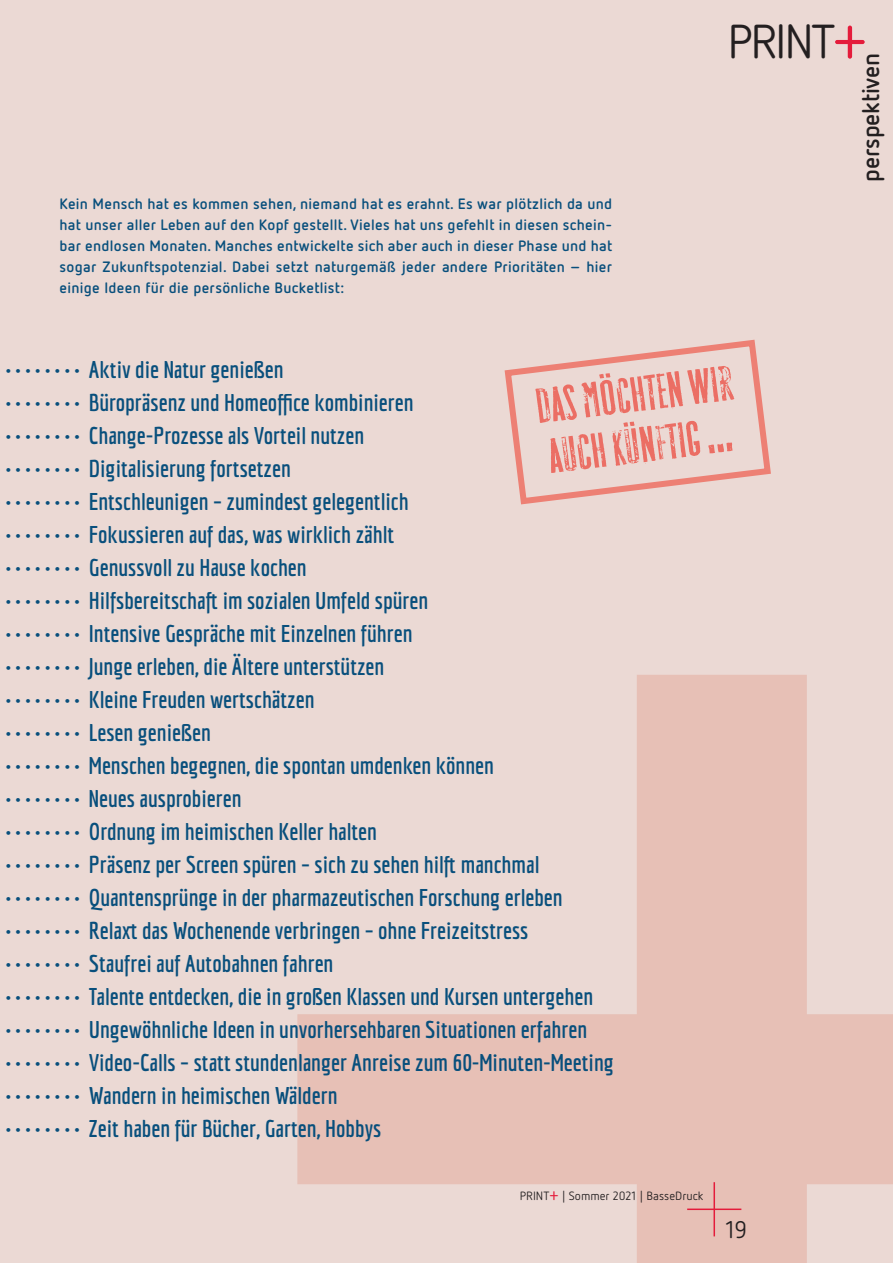
<style>
.page{position:relative;width:893px;height:1263px;background:#ebd9d4}
.page>*{position:absolute;margin:0;border:0;box-sizing:border-box;transform-origin:0 0}
.t1{font:54px/51px "Roadkill";color:#eb6e64}
.t2{font:47.55px "Netto OT";letter-spacing:-.05em;color:#231f20}
.t3{font:700 24px "Netto OT";letter-spacing:-.01em;color:#231f20}
.t4{font:24px "Netto OT";color:#231f20}
.t5{font:700 23.7px "Economica";color:#084f7c}
.t6{font:700 15px/21px "Netto OT";letter-spacing:.02em;color:#084f7c;text-align:justify}
.t7{font:12px "Netto OT";color:#231f20}
.s1{font-size:63.6px;color:#e41c3b}
.s2{font-size:17.25px;color:#e41c3b}
</style>
<div class="page">
<svg style="left:297px;top:675px;width:596px;height:588px"></svg>
<svg style="left:504px;top:339px;width:267px;height:166px"></svg>
<hr style="left:713px;top:1182px;width:2px;height:54px;background:#e41c3b">
<hr style="left:687px;top:1208px;width:54px;height:2px;background:#e41c3b">
<p class="t6" style="left:60px;top:193px;width:554px">Kein Mensch hat es kommen sehen, niemand hat es erahnt. Es war plötzlich da und hat unser aller Leben auf den Kopf gestellt. Vieles hat uns gefehlt in diesen schein&shy;bar endlosen Monaten. Manches entwickelte sich aber auch in dieser Phase und hat sogar Zukunftspotenzial. Dabei setzt naturgemäß jeder andere Prioritäten – hier einige Ideen für die persönliche Bucketlist:</p>
<h2 class="t2" style="left:727px;top:12px;width:141px">PRINT<span class="s1">+</span></h2>
<p class="t3" style="left:855px;top:182px;width:130px;rotate:-90deg">perspektiven</p>
<p class="t5" style="left:6px;top:355px;width:279px">• • • • • • • • Aktiv die Natur genießen</p>
<p class="t5" style="left:6px;top:388px;width:409px">• • • • • • • • Büropräsenz und Homeoffice kombinieren</p>
<p class="t5" style="left:6px;top:421px;width:360px">• • • • • • • • Change-Prozesse als Vorteil nutzen</p>
<p class="t5" style="left:6px;top:454px;width:287px">• • • • • • • • Digitalisierung fortsetzen</p>
<p class="t5" style="left:6px;top:487px;width:404px">• • • • • • • • Entschleunigen – zumindest gelegentlich</p>
<p class="t5" style="left:6px;top:520px;width:390px">• • • • • • • • Fokussieren auf das, was wirklich zählt</p>
<p class="t5" style="left:6px;top:553px;width:302px">• • • • • • • • Genussvoll zu Hause kochen</p>
<p class="t5" style="left:6px;top:586px;width:424px">• • • • • • • • Hilfsbereitschaft im sozialen Umfeld spüren</p>
<p class="t5" style="left:6px;top:619px;width:408px">• • • • • • • • Intensive Gespräche mit Einzelnen führen</p>
<p class="t5" style="left:6px;top:652px;width:380px">• • • • • • • • Junge erleben, die Ältere unterstützen</p>
<p class="t5" style="left:6px;top:685px;width:310px">• • • • • • • • Kleine Freuden wertschätzen</p>
<p class="t5" style="left:6px;top:718px;width:207px">• • • • • • • • Lesen genießen</p>
<p class="t5" style="left:6px;top:751px;width:490px">• • • • • • • • Menschen begegnen, die spontan umdenken können</p>
<p class="t5" style="left:6px;top:784px;width:237px">• • • • • • • • Neues ausprobieren</p>
<p class="t5" style="left:6px;top:817px;width:373px">• • • • • • • • Ordnung im heimischen Keller halten</p>
<p class="t5" style="left:6px;top:850px;width:535px">• • • • • • • • Präsenz per Screen spüren – sich zu sehen hilft manchmal</p>
<p class="t5" style="left:6px;top:883px;width:558px">• • • • • • • • Quantensprünge in der pharmazeutischen Forschung erleben</p>
<p class="t5" style="left:6px;top:916px;width:524px">• • • • • • • • Relaxt das Wochenende verbringen – ohne Freizeitstress</p>
<p class="t5" style="left:6px;top:949px;width:329px">• • • • • • • • Staufrei auf Autobahnen fahren</p>
<p class="t5" style="left:6px;top:982px;width:589px">• • • • • • • • Talente entdecken, die in großen Klassen und Kursen untergehen</p>
<p class="t5" style="left:6px;top:1015px;width:583px">• • • • • • • • Ungewöhnliche Ideen in unvorhersehbaren Situationen erfahren</p>
<p class="t5" style="left:6px;top:1048px;width:610px">• • • • • • • • Video-Calls – statt stundenlanger Anreise zum 60-Minuten-Meeting</p>
<p class="t5" style="left:6px;top:1081px;width:333px">• • • • • • • • Wandern in heimischen Wäldern</p>
<p class="t5" style="left:6px;top:1114px;width:377px">• • • • • • • • Zeit haben für Bücher, Garten, Hobbys</p>
<h1 class="t1" style="left:533px;top:380px;width:200px;rotate:-7deg">Das möchten wir auch künftig …</h1>
<p class="t7" style="left:520px;top:1188px;width:185px">PRINT<span class="s2">+</span> | Sommer 2021 | BasseDruck</p>
<p class="t4" style="left:725px;top:1215px;width:24px">19</p>
</div>
